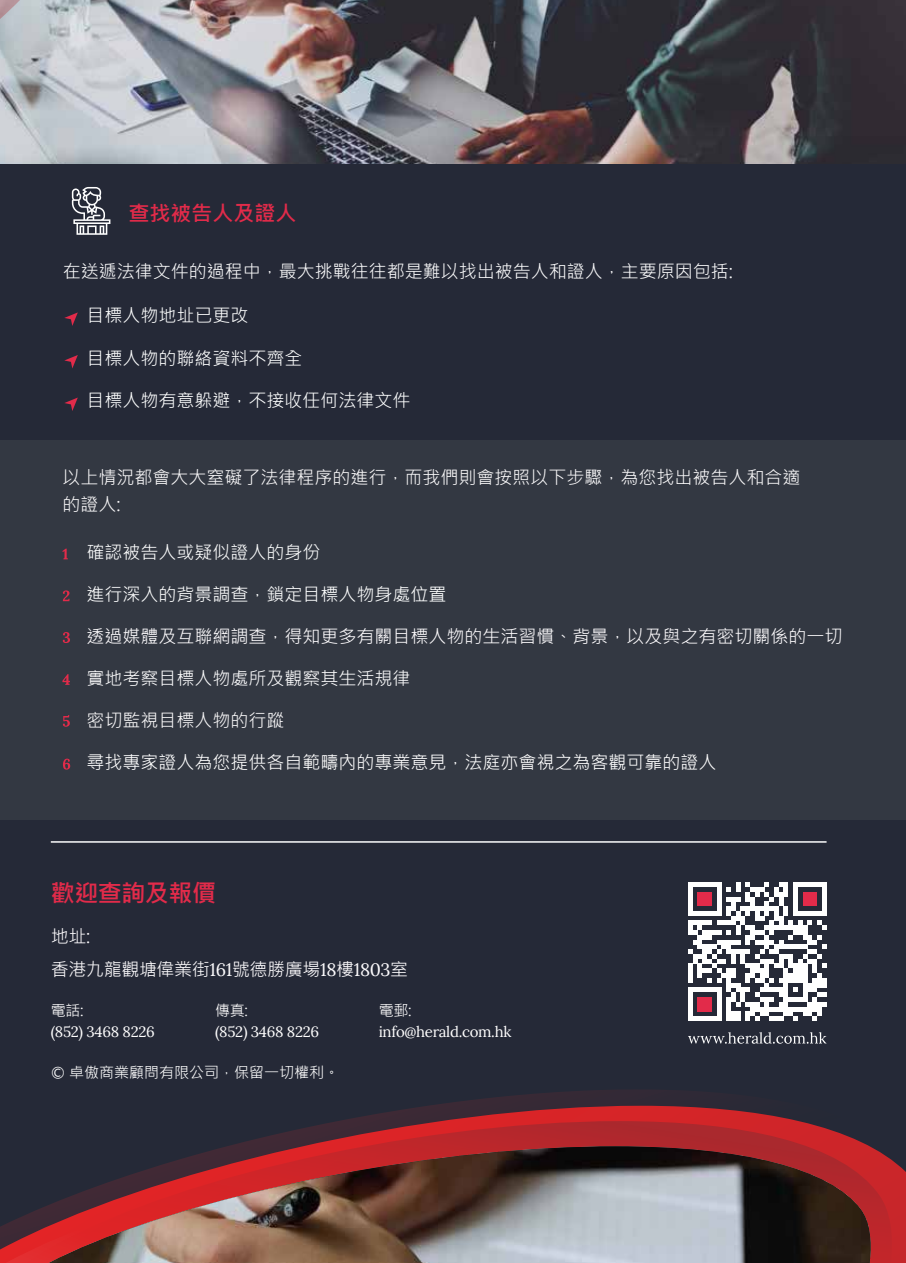
<style>
.page{position:relative;width:906px;height:1263px;background:#252937}
.page>*{position:absolute;margin:0;border:0;box-sizing:border-box;transform-origin:0 0}
.t1{font:24px "Microsoft Jheng Hei UI Bold";letter-spacing:-.02em;color:#e22b4a}
.t2{font:21px "Microsoft Jheng Hei UI Bold";color:#e22b4a}
.t3{font:18px "Microsoft Jheng Hei UI Regular";color:#fdfefe}
.t4{font:18px "Microsoft Jheng Hei UI Regular";color:#f9f9fa}
.t5{font:18px/27px "Microsoft Jheng Hei UI Regular";color:#f8f7f8}
.t6{font:18px "Microsoft Jheng Hei UI Regular";color:#fcfafc}
.t7{font:18px "Microsoft Jheng Hei UI Regular";color:#fff}
.t8{font:18px/33.2px "Microsoft Jheng Hei UI Regular";letter-spacing:-.02em;color:#fcfafc}
.t9{font:15px "Lora";letter-spacing:-.02em;color:#fffefe}
.t10{font:15px "Microsoft Jheng Hei UI Regular";color:#fff}
.t11{font:15px "Microsoft Jheng Hei UI Regular";color:#fffefe}
.s1{font-family:"Lora"}
</style>
<div class="page">
<div style="left:0;top:440px;width:906px;height:379px;background:#333842"></div>
<img style="left:32px;top:0;width:874px;height:164px">
<svg style="left:429px;top:1090px;width:251px;height:16px"></svg>
<svg style="left:345px;top:1106px;width:449px;height:14px"></svg>
<svg style="left:258px;top:1121px;width:596px;height:18px"></svg>
<svg style="left:0;top:1139px;width:903px;height:124px"></svg>
<img style="left:49px;top:1146px;width:823px;height:117px">
<svg style="left:0;top:0;width:32px;height:164px"></svg>
<svg style="left:72px;top:187px;width:38px;height:48px"></svg>
<hr style="left:51px;top:841px;width:776px;height:2px;background:#fff">
<svg style="left:688px;top:1032px;width:138px;height:12px"></svg>
<svg style="left:688px;top:882px;width:139px;height:139px"></svg>
<svg style="left:63px;top:590px;width:7px;height:11px"></svg>
<svg style="left:62px;top:549px;width:6px;height:10px"></svg>
<svg style="left:64px;top:312px;width:14px;height:14px"></svg>
<svg style="left:64px;top:355px;width:14px;height:13px"></svg>
<svg style="left:64px;top:397px;width:14px;height:14px"></svg>
<svg style="left:63px;top:632px;width:7px;height:11px"></svg>
<svg style="left:62px;top:674px;width:8px;height:11px"></svg>
<svg style="left:63px;top:715px;width:7px;height:12px"></svg>
<svg style="left:63px;top:759px;width:7px;height:11px"></svg>
<p class="t2" style="left:128px;top:200px;width:169px">查找被告人及證人</p>
<p class="t4" style="left:63px;top:260px;width:672px">在送遞法律文件的過程中，最大挑戰往往都是難以找出被告人和證人，主要原因包括:</p>
<p class="t3" style="left:86px;top:304px;width:163px">目標人物地址已更改</p>
<p class="t3" style="left:86px;top:347px;width:217px">目標人物的聯絡資料不齊全</p>
<p class="t3" style="left:86px;top:389px;width:325px">目標人物有意躲避，不接收任何法律文件</p>
<p class="t5" style="left:62px;top:464px;width:739px">以上情況都會大大窒礙了法律程序的進行，而我們則會按照以下步驟，為您找出被告人和合適的證人:</p>
<p class="t3" style="left:86px;top:541px;width:236px">確認被告人或疑似證人的身份</p>
<p class="t3" style="left:86px;top:583px;width:361px">進行深入的背景調查，鎖定目標人物身處位置</p>
<p class="t6" style="left:86px;top:625px;width:757px">透過媒體及互聯網調查，得知更多有關目標人物的生活習慣、背景，以及與之有密切關係的一切</p>
<p class="t4" style="left:86px;top:667px;width:325px">實地考察目標人物處所及觀察其生活規律</p>
<p class="t5" style="left:86px;top:707px;width:199px">密切監視目標人物的行蹤</p>
<p class="t7" style="left:86px;top:751px;width:631px">尋找專家證人為您提供各自範疇內的專業意見，法庭亦會視之為客觀可靠的證人</p>
<h1 class="t1" style="left:51px;top:878px;width:167px">歡迎查詢及報價</h1>
<p class="t8" style="left:51px;top:920px;width:359px">地址:<br>香港九龍觀塘偉業街<span class="s1">161</span>號德勝廣場<span class="s1">18</span>樓<span class="s1">1803</span>室</p>
<p class="t11" style="left:51px;top:1001px;width:34px">電話:</p>
<p class="t9" style="left:51px;top:1020px;width:106px">(852) 3468 8226</p>
<p class="t11" style="left:215px;top:1001px;width:34px">傳真:</p>
<p class="t9" style="left:215px;top:1020px;width:106px">(852) 3468 8226</p>
<p class="t10" style="left:51px;top:1063px;width:290px">© 卓傲商業顧問有限公司，保留一切權利。</p>
<p class="t11" style="left:379px;top:1001px;width:34px">電郵:</p>
<p class="t9" style="left:379px;top:1020px;width:134px">info@herald.com.hk</p>
</div>
